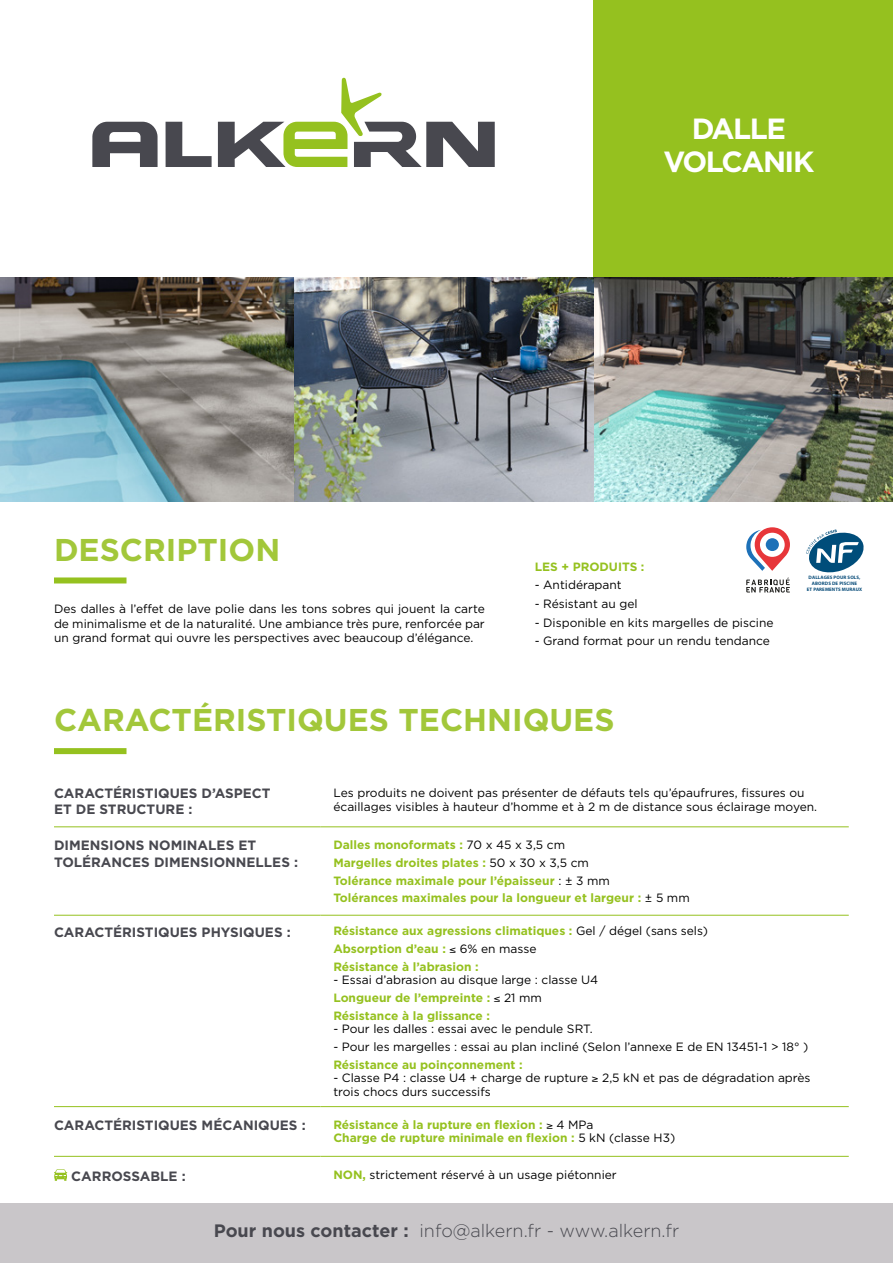
<style>
.page{position:relative;width:893px;height:1263px;background:#fff}
.page>*{position:absolute;margin:0;border:0;box-sizing:border-box;transform-origin:0 0}
.t1{font:700 31.5px "Gotham";color:#a2c73a}
.t2{font:700 29.25px/33px "Gotham";letter-spacing:-.05em;color:#fff;text-align:center}
.t3{font:300 18px "Gotham";color:#48484f}
.t4{font:700 13.5px/16.2px "Gotham";color:#48484f}
.t5{font:12px/14.4px "Gotham";color:#000}
.t6{font:700 12px/17.7px "Gotham";color:#95c11f}
.t7{font:700 4.95px/5.8px "Myriad Pro";letter-spacing:.02em;color:#0b4e7b;text-align:center}
.s1{font-weight:400;color:#000}
.s2{color:#000}
.s3{font-weight:700;color:#95c11f}
.s4{font-weight:700}
</style>
<div class="page">
<img style="left:0;top:276px;width:893px;height:226px">
<div style="left:0;top:1203px;width:893px;height:60px;background:#c9c6c9"></div>
<div style="left:594px;top:0;width:299px;height:276px;background:#95c11f"></div>
<svg style="left:166px;top:122px;width:46px;height:45px"></svg>
<svg style="left:218px;top:78px;width:277px;height:89px"></svg>
<svg style="left:92px;top:122px;width:66px;height:45px"></svg>
<div style="left:54px;top:577px;width:72px;height:6px;background:#95c11f"></div>
<div style="left:54px;top:748px;width:72px;height:6px;background:#95c11f"></div>
<svg style="left:746px;top:578px;width:44px;height:15px"></svg>
<svg style="left:746px;top:527px;width:44px;height:44px"></svg>
<div style="left:766px;top:538px;width:13px;height:13px;background:#1d71b8;border-radius:50%"></div>
<svg style="left:806px;top:529px;width:58px;height:44px"></svg>
<hr style="left:54px;top:826px;width:267px;height:1px;background:#95c11f">
<hr style="left:54px;top:915px;width:267px;height:1px;background:#95c11f">
<hr style="left:54px;top:1106px;width:267px;height:1px;background:#95c11f">
<hr style="left:321px;top:826px;width:528px;height:1px;background:#95c11f">
<hr style="left:321px;top:915px;width:528px;height:1px;background:#95c11f">
<hr style="left:321px;top:1106px;width:528px;height:1px;background:#95c11f">
<hr style="left:54px;top:1156px;width:267px;height:1px;background:#95c11f">
<hr style="left:321px;top:1156px;width:528px;height:1px;background:#95c11f">
<svg style="left:54px;top:1169px;width:14px;height:12px"></svg>
<h2 class="t2" style="left:663px;top:112px;width:152px">DALLE<br>VOLCANIK</h2>
<h1 class="t1" style="left:54px;top:529px;width:228px">DESCRIPTION</h1>
<p class="t5" style="left:54px;top:602px;width:432px;text-align:justify">Des dalles à l’effet de lave polie dans les tons sobres qui jouent la carte de minimalisme et de la naturalité. Une ambiance très pure, renforcée par un grand format qui ouvre les perspectives avec beaucoup d’élégance.</p>
<p class="t6" style="left:535px;top:558px;width:111px">LES + PRODUITS :</p>
<p class="t5" style="left:535px;top:578px;width:89px">- Antidérapant</p>
<p class="t5" style="left:535px;top:596px;width:104px">- Résistant au gel</p>
<p class="t5" style="left:535px;top:615px;width:240px">- Disponible en kits margelles de piscine</p>
<p class="t5" style="left:535px;top:634px;width:237px">- Grand format pour un rendu tendance</p>
<p class="t7" style="left:807px;top:574px;width:57px">DALLAGES POUR SOLS,<br>ABORDS DE PISCINE<br>ET PAREMENTS MURAUX</p>
<h1 class="t1" style="left:54px;top:699px;width:562px">CARACTÉRISTIQUES TECHNIQUES</h1>
<p class="t4" style="left:54px;top:785px;width:218px">CARACTÉRISTIQUES D’ASPECT<br>ET DE STRUCTURE :</p>
<p class="t5" style="left:333px;top:785px;width:485px">Les produits ne doivent pas présenter de défauts tels qu’épaufrures, fissures ou écaillages visibles à hauteur d’homme et à 2 m de distance sous éclairage moyen.</p>
<p class="t4" style="left:54px;top:837px;width:245px">DIMENSIONS NOMINALES ET<br>TOLÉRANCES DIMENSIONNELLES :</p>
<p class="t6" style="left:333px;top:836px;width:358px">Dalles monoformats : <span class="s1">70 x 45 x 3,5 cm<br></span>Margelles droites plates : <span class="s1">50 x 30 x 3,5 cm<br></span>Tolérance maximale pour l’épaisseur <span class="s1">: ± 3 mm<br></span>Tolérances maximales pour la longueur et largeur : <span class="s1">± 5 mm</span></p>
<p class="t4" style="left:54px;top:924px;width:238px">CARACTÉRISTIQUES PHYSIQUES :</p>
<p class="t6" style="left:333px;top:922px;width:376px">Résistance aux agressions climatiques : <span class="s1">Gel / dégel (sans sels)<br></span>Absorption d’eau : <span class="s2">≤</span> <span class="s1">6% en masse<br></span>Résistance à l’abrasion :</p>
<p class="t6" style="left:333px;top:971px;width:266px"><span class="s1">- Essai d’abrasion au disque large : classe U4<br></span>Longueur de l’empreinte : <span class="s2">≤</span> <span class="s1">21 mm<br></span>Résistance à la glissance :</p>
<p class="t5" style="left:333px;top:1022px;width:261px">- Pour les dalles : essai avec le pendule SRT.</p>
<p class="t5" style="left:333px;top:1039px;width:476px">- Pour les margelles : essai au plan incliné (Selon l’annexe E de EN 13451-1 &gt; 18° )</p>
<p class="t6" style="left:333px;top:1056px;width:191px">Résistance au poinçonnement :</p>
<p class="t5" style="left:333px;top:1071px;width:479px;line-height:13.5px">- Classe P4 : classe U4 + charge de rupture ≥ 2,5 kN et pas de dégradation après trois chocs durs successifs</p>
<p class="t4" style="left:54px;top:1117px;width:253px">CARACTÉRISTIQUES MÉCANIQUES :</p>
<p class="t6" style="left:333px;top:1118px;width:343px;line-height:13.5px">Résistance à la rupture en flexion : <span class="s2">≥</span> <span class="s1">4 MPa<br></span>Charge de rupture minimale en flexion : <span class="s1">5 kN (classe H3)</span></p>
<p class="t4" style="left:71px;top:1168px;width:116px">CARROSSABLE :</p>
<p class="t5" style="left:333px;top:1167px;width:285px"><span class="s3">NON,</span> strictement réservé à un usage piétonnier</p>
<h3 class="t3" style="left:214px;top:1220px;width:467px"><span class="s4">Pour nous contacter :</span> info@alkern.fr - www.alkern.fr</h3>
</div>
